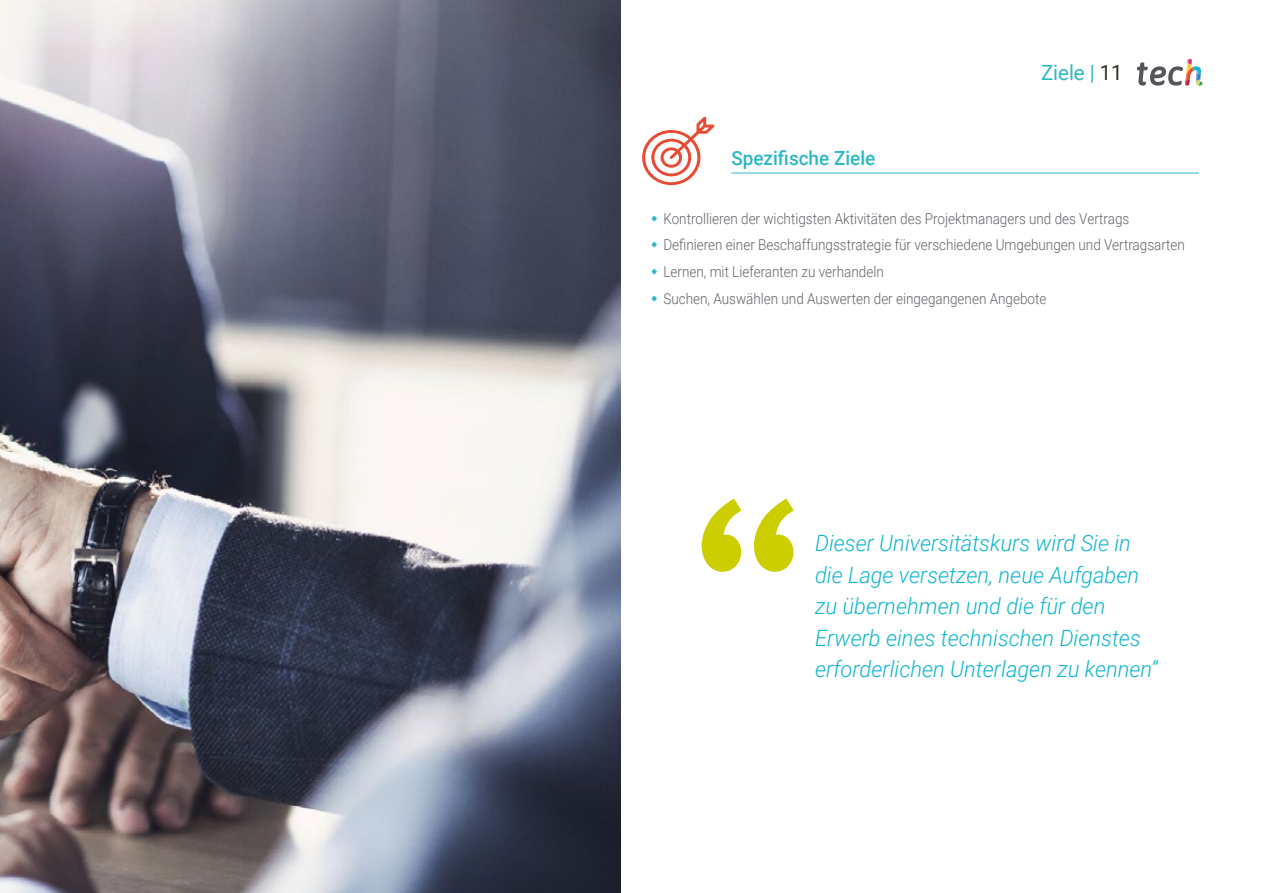
<style>
.page{position:relative;width:1263px;height:893px;background:#fff}
.page>*{position:absolute;margin:0;border:0;box-sizing:border-box;transform-origin:0 0}
.t1{font:italic 300 22.5px/31.5px "Roboto";color:#0fb6cf}
.t2{font:21px "Roboto";color:#2db8c5}
.t3{font:500 19.5px "Roboto";color:#2db8c5}
.t4{font:300 15px/26.7px "Roboto";color:#61646a;scale:.9 1}
.s1{color:#312e20}
</style>
<div class="page">
<svg style="left:642px;top:117px;width:72px;height:68px"></svg>
<img style="left:0;top:0;width:621px;height:893px">
<svg style="left:1137px;top:59px;width:65px;height:27px"></svg>
<svg style="left:702px;top:499px;width:92px;height:73px"></svg>
<hr style="left:731px;top:173px;width:468px;height:1px;background:#2db8c5">
<h3 class="t3" style="left:731px;top:144px;width:145px">Spezifische Ziele</h3>
<h2 class="t2" style="left:1041px;top:57px;width:83px">Ziele | <span class="s1">11</span></h2>
<p class="t4" style="left:663px;top:204px;width:581px">Kontrollieren der wichtigsten Aktivitäten des Projektmanagers und des Vertrags Definieren einer Beschaffungsstrategie für verschiedene Umgebungen und Vertragsarten Lernen, mit Lieferanten zu verhandeln<br>Suchen, Auswählen und Auswerten der eingegangenen Angebote</p>
<h1 class="t1" style="left:815px;top:527px;width:344px">Dieser Universitätskurs wird Sie in die Lage versetzen, neue Aufgaben zu übernehmen und die für den Erwerb eines technischen Dienstes erforderlichen Unterlagen zu kennen”</h1>
</div>
